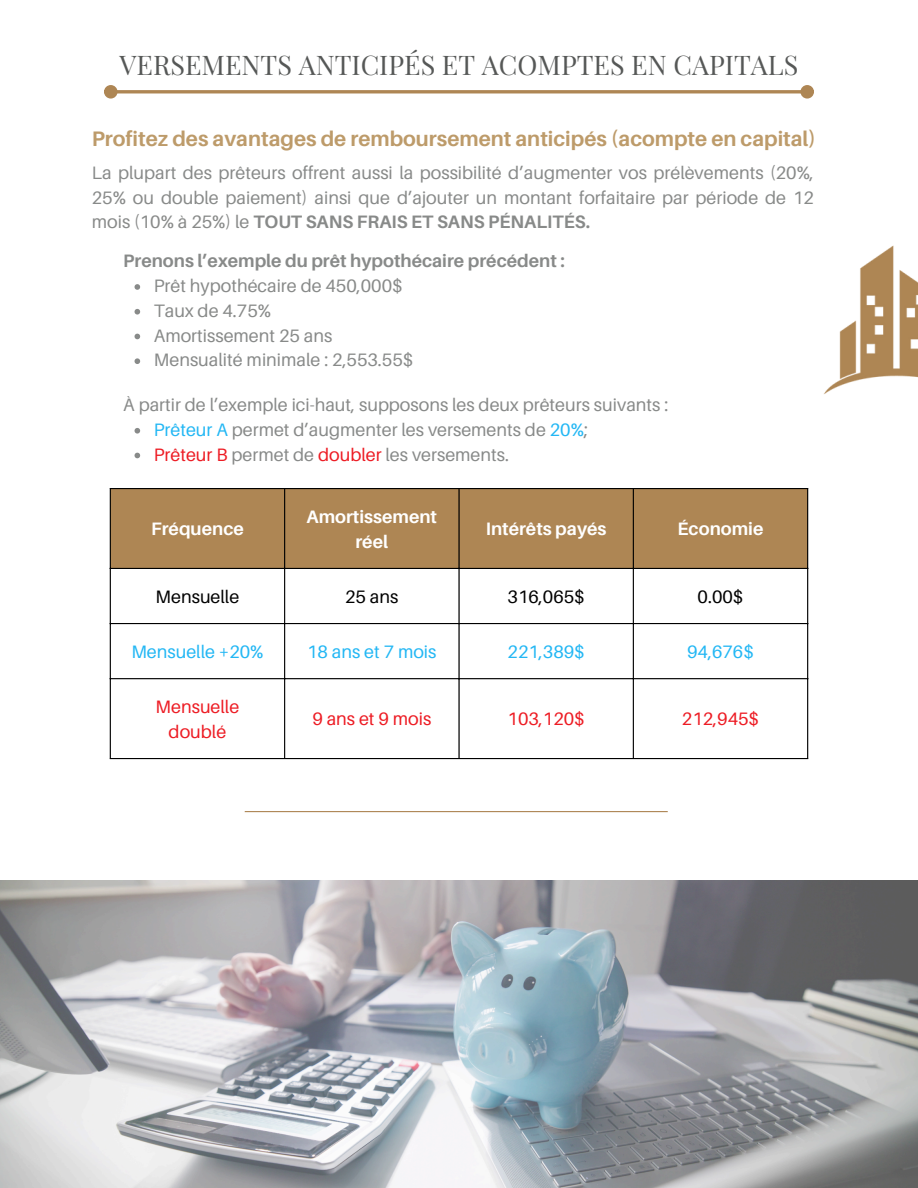
<style>
.page{position:relative;width:918px;height:1188px;background:#fff}
.page>*{position:absolute;margin:0;border:0;box-sizing:border-box;transform-origin:0 0}
.t1{font:27px "Playfair Display";color:#565857}
.t2{font:700 21px "Aileron";color:#bd9b6a}
.t3{font:18px/24.8px "Aileron";color:#888a89;text-align:justify}
.t4{font:700 18px/24.8px "Aileron";color:#fff;text-align:center}
.t5{font:700 18px "Aileron";color:#888a89}
.t6{font:18px/24.8px "Aileron";color:#ed1c24;text-align:center}
.t7{font:18px "Aileron";color:#23b7f4}
.t8{font:18px "Aileron";color:#000}
.s1{font-weight:700}
.s2{color:#23b7f4}
.s3{color:#ed1c24}
</style>
<div class="page">
<hr style="left:117px;top:90px;width:684px;height:3px;background:#ae8654">
<div style="left:106px;top:87px;width:10px;height:10px;background:#ae8654;border-radius:50%"></div>
<div style="left:104px;top:85px;width:14px;height:14px;border:3px solid #ae8654;border-radius:50%"></div>
<div style="left:802px;top:87px;width:10px;height:10px;background:#ae8654;border-radius:50%"></div>
<div style="left:800px;top:85px;width:14px;height:14px;border:3px solid #ae8654;border-radius:50%"></div>
<hr style="left:245px;top:811px;width:423px;height:1px;background:#ae8654">
<svg style="left:135px;top:428px;width:5px;height:6px"></svg>
<svg style="left:135px;top:453px;width:5px;height:5px"></svg>
<svg style="left:135px;top:284px;width:5px;height:6px"></svg>
<svg style="left:135px;top:309px;width:5px;height:6px"></svg>
<svg style="left:135px;top:334px;width:5px;height:5px"></svg>
<svg style="left:135px;top:358px;width:5px;height:6px"></svg>
<div style="left:111px;top:489px;width:696px;height:79px;background:#ae8654"></div>
<hr style="left:110px;top:489px;width:1px;height:269px;background:#000">
<hr style="left:284px;top:489px;width:1px;height:269px;background:#000">
<hr style="left:458px;top:489px;width:2px;height:269px;background:#000">
<hr style="left:633px;top:489px;width:1px;height:269px;background:#000">
<hr style="left:807px;top:489px;width:1px;height:269px;background:#000">
<hr style="left:110px;top:488px;width:698px;height:1px;background:#000">
<hr style="left:110px;top:568px;width:698px;height:1px;background:#000">
<hr style="left:110px;top:623px;width:698px;height:1px;background:#000">
<hr style="left:110px;top:678px;width:698px;height:1px;background:#000">
<hr style="left:110px;top:758px;width:698px;height:1px;background:#000">
<img style="left:824px;top:245px;width:94px;height:149px">
<img style="left:0;top:880px;width:918px;height:308px">
<h1 class="t1" style="left:120px;top:46px;width:680px">VERSEMENTS ANTICIPÉS ET ACOMPTES EN CAPITALS</h1>
<p class="t2" style="left:92px;top:125px;width:726px">Profitez des avantages de remboursement anticipés (acompte en capital)</p>
<h3 class="t3" style="left:92px;top:160px;width:724px">La plupart des prêteurs offrent aussi la possibilité d’augmenter vos prélèvements (20%, 25% ou double paiement) ainsi que d’ajouter un montant forfaitaire par période de 12 mois (10% à 25%) le <span class="s1">TOUT SANS FRAIS ET SANS PÉNALITÉS.</span></h3>
<p class="t5" style="left:123px;top:250px;width:443px">Prenons l’exemple du prêt hypothécaire précédent :</p>
<p class="t3" style="left:154px;top:273px;width:250px">Prêt hypothécaire de 450,000$</p>
<p class="t3" style="left:154px;top:298px;width:119px">Taux de 4.75%</p>
<p class="t3" style="left:154px;top:322px;width:180px">Amortissement 25 ans</p>
<p class="t3" style="left:154px;top:347px;width:261px">Mensualité minimale : 2,553.55$</p>
<p class="t3" style="left:123px;top:392px;width:547px">À partir de l’exemple ici-haut, supposons les deux prêteurs suivants :</p>
<h2 class="t3" style="left:154px;top:417px;width:436px"><span class="s2">Prêteur A</span> permet d’augmenter les versements de <span class="s2">20%</span>;</h2>
<p class="t3" style="left:154px;top:442px;width:357px"><span class="s3">Prêteur B</span> permet de <span class="s3">doubler</span> les versements.</p>
<p class="t4" style="left:151px;top:516px;width:94px">Fréquence</p>
<p class="t4" style="left:307px;top:504px;width:132px">Amortissement réel</p>
<p class="t4" style="left:486px;top:516px;width:122px">Intérêts payés</p>
<p class="t4" style="left:678px;top:516px;width:87px">Économie</p>
<p class="t8" style="left:156px;top:585px;width:85px">Mensuelle</p>
<p class="t8" style="left:345px;top:585px;width:55px">25 ans</p>
<p class="t8" style="left:508px;top:585px;width:79px">316,065$</p>
<p class="t8" style="left:698px;top:585px;width:47px">0.00$</p>
<p class="t7" style="left:131px;top:640px;width:134px">Mensuelle +20%</p>
<p class="t7" style="left:307px;top:640px;width:131px">18 ans et 7 mois</p>
<p class="t7" style="left:508px;top:640px;width:79px">221,389$</p>
<p class="t7" style="left:687px;top:640px;width:68px">94,676$</p>
<p class="t6" style="left:156px;top:694px;width:85px">Mensuelle doublé</p>
<p class="t6" style="left:312px;top:706px;width:120px">9 ans et 9 mois</p>
<p class="t6" style="left:508px;top:706px;width:79px">103,120$</p>
<p class="t6" style="left:682px;top:706px;width:79px">212,945$</p>
</div>
